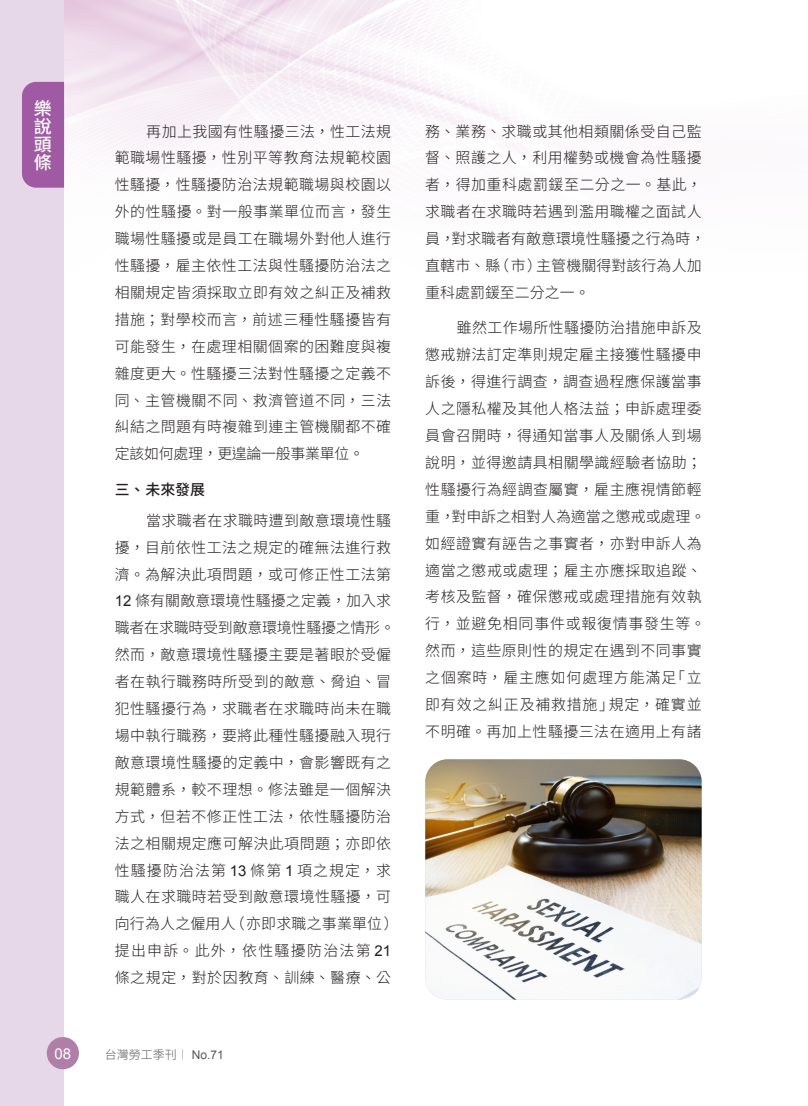
<style>
.page{position:relative;width:808px;height:1106px;background:#fff}
.page>*{position:absolute;margin:0;border:0;box-sizing:border-box;transform-origin:0 0}
.t1{font:500 18px/18px "Noto Sans CJ Ktc";color:#fff;text-align:justify}
.N內文{font:300 15px/26.8px "Noto Sans CJ Ktc";letter-spacing:.03em;color:#231f20}
.段落樣式7{font:500 15px "Noto Sans CJ Ktc";color:#231f20}
.t2{font:15px "Arial";color:#fff}
.t3{font:300 12px "Noto Sans CJ Ktc";color:#57585a}
.s1{font-family:"Arial";font-weight:400}
.s2{font-family:"Adobe Ming Std"}
</style>
<div class="page">
<img style="left:64px;top:0;width:474px;height:188px">
<div style="left:0;top:0;width:64px;height:1106px;background:#e6d7e9"></div>
<div style="left:22px;top:82px;width:42px;height:106px;background:#a05aa4"></div>
<div style="left:47px;top:1037px;width:32px;height:32px;background:#b07fa7;border-radius:50%"></div>
<img style="left:425px;top:759px;width:277px;height:240px">
<p class="t1" style="left:34px;top:99px;width:19px">樂說頭條</p>
<p class="N內文" style="left:115px;top:118px;width:278px;text-align:justify;text-indent:32px">再加上我國有性騷擾三法，性工法規範職場性騷擾，性別平等教育法規範校園性騷擾，性騷擾防治法規範職場與校園以外的性騷擾。對一般事業單位而言，發生職場性騷擾或是員工在職場外對他人進行性騷擾，雇主依性工法與性騷擾防治法之相關規定皆須採取立即有效之糾正及補救措施；對學校而言，前述三種性騷擾皆有可能發生，在處理相關個案的困難度與複雜度更大。性騷擾三法對性騷擾之定義不同、主管機關不同、救濟管道不同，三法糾結之問題有時複雜到連主管機關都不確定該如何處理，更遑論一般事業單位。</p>
<p class="段落樣式7" style="left:115px;top:481px;width:92px">三、未來發展</p>
<p class="N內文" style="left:115px;top:507px;width:285px;text-indent:32px">當求職者在求職時遭到敵意環境性騷擾，目前依性工法之規定的確無法進行救濟。為解決此項問題，或可修正性工法第<br><span class="s1">12</span> 條有關敵意環境性騷擾之定義，加入求職者在求職時受到敵意環境性騷擾之情形。然而，敵意環境性騷擾主要是著眼於受僱者在執行職務時所受到的敵意、脅迫、冒犯性騷擾行為，求職者在求職時尚未在職場中執行職務，要將此種性騷擾融入現行敵意環境性騷擾的定義中，會影響既有之規範體系，較不理想。修法雖是一個解決方式，但若不修正性工法，依性騷擾防治法之相關規定應可解決此項問題；亦即依性騷擾防治法第 <span class="s1">13</span> 條第 <span class="s1">1</span> 項之規定，求職人在求職時若受到敵意環境性騷擾，可向行為人之僱用人（亦即求職之事業單位）提出申訴。此外，依性騷擾防治法第 <span class="s1">21</span>條之規定，對於因教育、訓練、醫療、公</p>
<p class="t2" style="left:54px;top:1043px;width:18px">08</p>
<p class="t3" style="left:105px;top:1047px;width:121px">台灣勞工季刊<span class="s2">｜</span> <span class="s1">No.71</span></p>
<p class="N內文" style="left:425px;top:118px;width:282px">務、業務、求職或其他相類關係受自己監督、照護之人，利用權勢或機會為性騷擾者，得加重科處罰鍰至二分之一。基此，求職者在求職時若遇到濫用職權之面試人員，對求職者有敵意環境性騷擾之行為時，直轄市、縣（市）主管機關得對該行為人加重科處罰鍰至二分之一。</p>
<p class="N內文" style="left:425px;top:315px;width:282px;text-indent:32px">雖然工作場所性騷擾防治措施申訴及懲戒辦法訂定準則規定雇主接獲性騷擾申訴後，得進行調查，調查過程應保護當事人之隱私權及其他人格法益；申訴處理委員會召開時，得通知當事人及關係人到場說明，並得邀請具相關學識經驗者協助；性騷擾行為經調查屬實，雇主應視情節輕重，對申訴之相對人為適當之懲戒或處理。如經證實有誣告之事實者，亦對申訴人為適當之懲戒或處理；雇主亦應採取追蹤、考核及監督，確保懲戒或處理措施有效執行，並避免相同事件或報復情事發生等。然而，這些原則性的規定在遇到不同事實之個案時，雇主應如何處理方能滿足「立即有效之糾正及補救措施」規定，確實並不明確。再加上性騷擾三法在適用上有諸</p>
</div>
